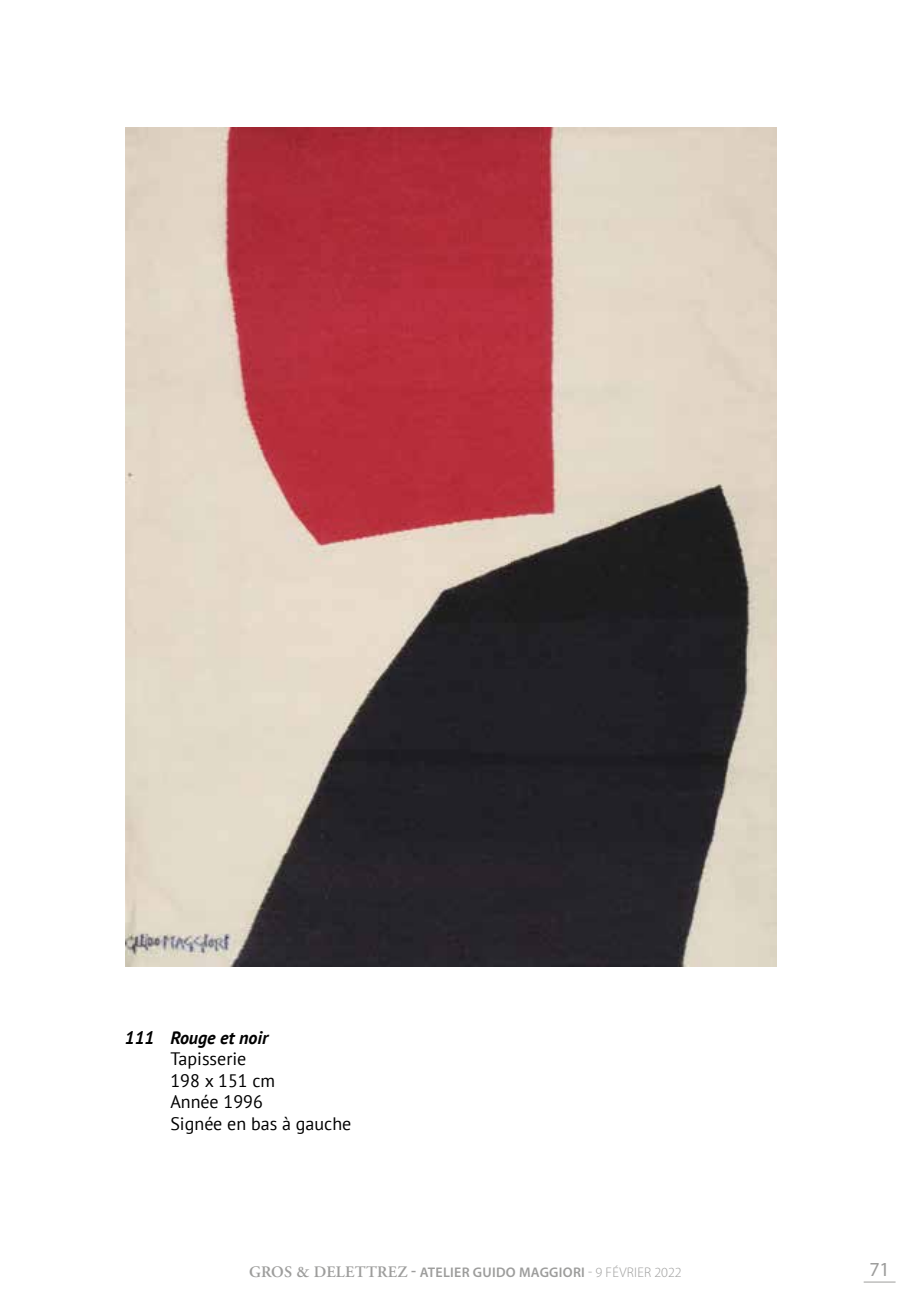
<style>
.page{position:relative;width:908px;height:1304px;background:#fff}
.page>*{position:absolute;margin:0;border:0;box-sizing:border-box;transform-origin:0 0}
.t1{font:20px "Myriad Pro";color:#9d9d9c}
.t2{font:18px/21.6px "PT Sans";color:#000}
.t3{font:italic 700 18px "PT Sans";color:#000}
.t4{font:600 14px "Myriad Pro";letter-spacing:.02em;color:#9d9d9c}
.s1{font-family:"Adobe Garamond Pro";font-size:16px}
.s2{font-size:16px}
.s3{font-weight:300}
</style>
<div class="page">
<hr style="left:863px;top:1282px;width:32px;height:1px;background:#9d9d9c">
<img style="left:125px;top:128px;width:651px;height:838px">
<p class="t3" style="left:125px;top:1025px;width:145px">111 Rouge et noir</p>
<p class="t2" style="left:170px;top:1048px;width:182px">Tapisserie<br>198 x 151 cm<br>Année 1996<br>Signée en bas à gauche</p>
<p class="t4" style="left:249px;top:1265px;width:434px"><span class="s1">GROS &amp; DELETTREZ</span> <span class="s2">-</span> ATELIER GUIDO MAGGIORI <span class="s3">- 9 FÉVRIER 2022</span></p>
<h1 class="t1" style="left:868px;top:1258px;width:22px">71</h1>
</div>
